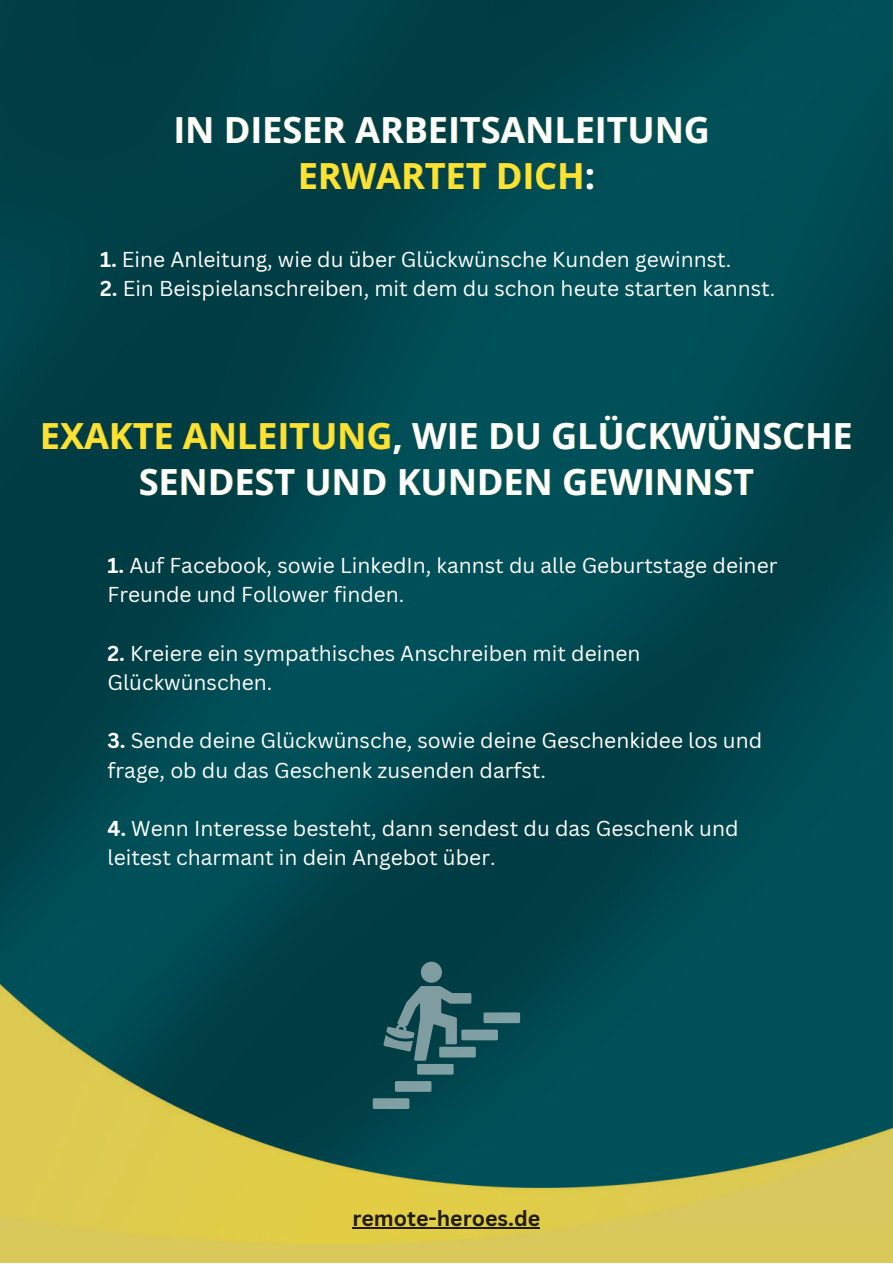
<style>
.page{position:relative;width:893px;height:1264px;background:#fff}
.page>*{position:absolute;margin:0;border:0;box-sizing:border-box;transform-origin:0 0}
.t1{font:700 35.85px/46px "Open Sans";color:#fff;text-align:center}
.t2{font:700 21.3px "Canva Sans";color:#000}
.t3{font:21px/29.2px "Canva Sans";color:#fff}
.s1{color:#ffe231}
.s2{color:rgb(255 226 49/.4)}
.s3{font-weight:700}
</style>
<div class="page">
<img style="left:0;top:0;width:892px;height:984px">
<img style="left:0;top:984px;width:892px;height:278px">
<hr style="left:352px;top:1226px;width:188px;height:2px;background:#000">
<div style="left:373px;top:1098px;width:36px;height:10px;background:#7fa0a3"></div>
<div style="left:395px;top:1081px;width:36px;height:10px;background:#7fa0a3"></div>
<div style="left:417px;top:1063px;width:36px;height:11px;background:#7fa0a3"></div>
<div style="left:439px;top:1046px;width:37px;height:11px;background:#7fa1a5"></div>
<div style="left:461px;top:1029px;width:37px;height:11px;background:#7fa0a4"></div>
<div style="left:483px;top:1012px;width:37px;height:11px;background:#7fa0a4"></div>
<div style="left:421px;top:961px;width:21px;height:21px;background:#7f9da0;border-radius:50%"></div>
<svg style="left:383px;top:986px;width:88px;height:74px;background:#406e73"></svg>
<h1 class="t1" style="left:173px;top:106px;width:538px">IN DIESER ARBEITSANLEITUNG<br><span class="s1">ERWARTET DICH</span><span class="s2">:</span></h1>
<p class="t3" style="left:100px;top:244px;width:632px"><span class="s3">1.</span> Eine Anleitung, wie du über Glückwünsche Kunden gewinnst.</p>
<p class="t3" style="left:100px;top:274px;width:676px"><span class="s3">2.</span> Ein Beispielanschreiben, mit dem du schon heute starten kannst.</p>
<h1 class="t1" style="left:40px;top:411px;width:814px"><span class="s1">EXAKTE ANLEITUNG</span>, WIE DU GLÜCKWÜNSCHE<br>SENDEST UND KUNDEN GEWINNST</h1>
<p class="t3" style="left:107px;top:550px;width:671px"><span class="s3">1.</span> Auf Facebook, sowie LinkedIn, kannst du alle Geburtstage deiner<br>Freunde und Follower finden.</p>
<p class="t3" style="left:107px;top:638px;width:534px"><span class="s3">2.</span> Kreiere ein sympathisches Anschreiben mit deinen<br>Glückwünschen.</p>
<p class="t3" style="left:107px;top:725px;width:656px"><span class="s3">3.</span> Sende deine Glückwünsche, sowie deine Geschenkidee los und frage, ob du das Geschenk zusenden darfst.</p>
<p class="t3" style="left:107px;top:813px;width:632px"><span class="s3">4.</span> Wenn Interesse besteht, dann sendest du das Geschenk und leitest charmant in dein Angebot über.</p>
<p class="t2" style="left:352px;top:1203px;width:189px">remote-heroes.de</p>
</div>
